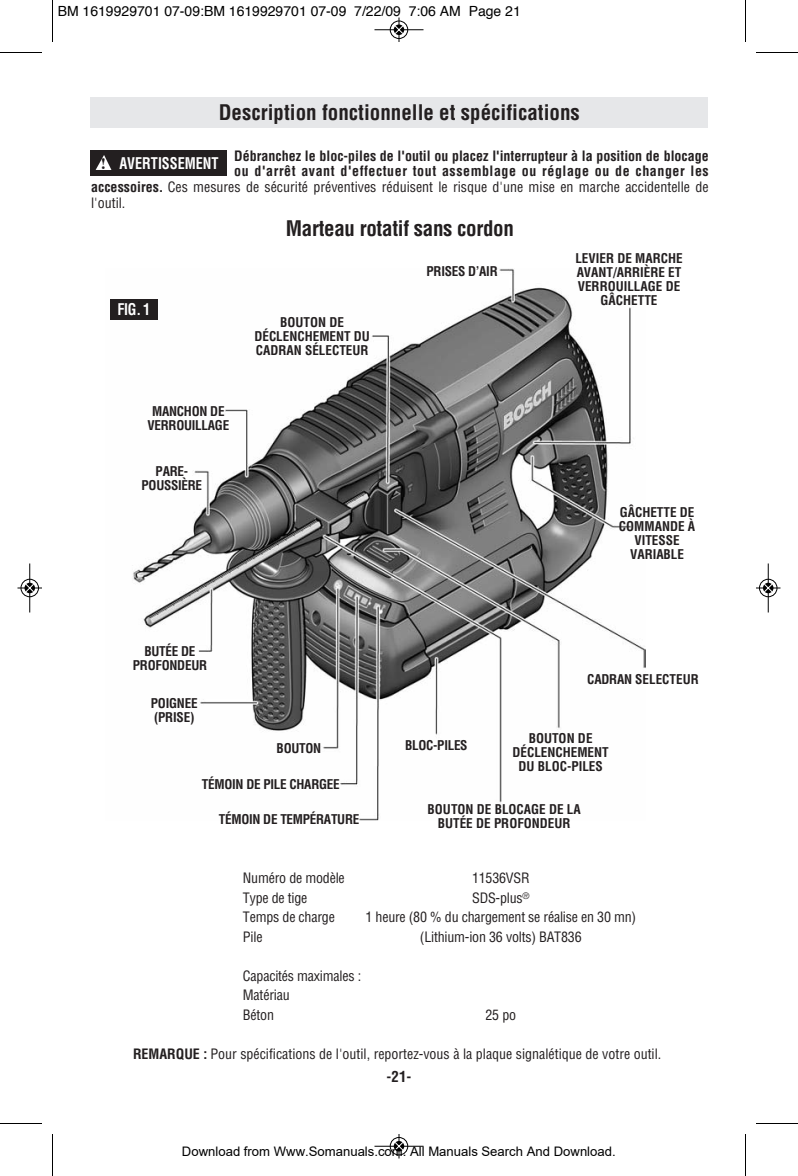
<style>
.page{position:relative;width:798px;height:1176px;background:#fff}
.page>*{position:absolute;margin:0;border:0;box-sizing:border-box;transform-origin:0 0}
.t1{font:700 condensed 21px "Helvetica";color:#231f20}
.t2{font:700 condensed 15.75px "Helvetica";color:#fff;scale:.9 1}
.t3{font:700 condensed 14.88px "Helvetica";color:#231f20}
.t4{font:condensed 14px/19.6px "Helvetica";color:#231f20}
.t5{font:700 condensed 14px "Helvetica";color:#231f20}
.t6{font:700 condensed 14px "Helvetica";letter-spacing:.04em;color:#231f20}
.t7{font:14px "Helvetica";color:#000}
.t8{font:700 condensed 13.12px/14px "Helvetica";color:#231f20;text-align:center}
.t9{font:700 condensed 13.12px/14px "Helvetica";letter-spacing:-.02em;color:#231f20;text-align:center}
.t10{font:13.12px "Arial";color:#000}
.s1{font-weight:700}
.s2{font-family:"Times";font-stretch:normal;color:#231f20}
</style>
<div class="page">
<div style="left:91px;top:97px;width:617px;height:30px;background:#e6e7e9"></div>
<div style="left:90px;top:150px;width:137px;height:25px;background:#231f20"></div>
<svg style="left:96px;top:155px;width:15px;height:15px"></svg>
<img style="left:133px;top:269px;width:513px;height:552px">
<div style="left:110px;top:299px;width:48px;height:21px;background:#231f20"></div>
<hr style="left:52px;top:0;width:1px;height:42px;background:#000">
<hr style="left:0;top:52px;width:42px;height:1px;background:#000">
<hr style="left:745px;top:0;width:1px;height:42px;background:#000">
<hr style="left:756px;top:52px;width:42px;height:1px;background:#000">
<hr style="left:52px;top:1134px;width:1px;height:42px;background:#000">
<hr style="left:0;top:1123px;width:42px;height:1px;background:#000">
<hr style="left:745px;top:1134px;width:1px;height:42px;background:#000">
<hr style="left:756px;top:1123px;width:42px;height:1px;background:#000">
<div style="left:390px;top:20px;width:18px;height:19px;border:1px solid #fff;border-radius:50%"></div>
<hr style="left:374px;top:29px;width:50px;height:1px;background:#000">
<div style="left:390px;top:21px;width:18px;height:18px;border:1px solid #000;border-radius:50%"></div>
<svg style="left:395px;top:18px;width:8px;height:24px"></svg>
<div style="left:390px;top:1137px;width:18px;height:19px;border:1px solid #fff;border-radius:50%"></div>
<hr style="left:374px;top:1146px;width:50px;height:1px;background:#000">
<div style="left:390px;top:1137px;width:18px;height:18px;border:1px solid #000;border-radius:50%"></div>
<svg style="left:395px;top:1134px;width:8px;height:24px"></svg>
<div style="left:20px;top:579px;width:19px;height:18px;border:1px solid #fff;border-radius:50%"></div>
<hr style="left:29px;top:564px;width:1px;height:48px;background:#000">
<div style="left:21px;top:579px;width:18px;height:18px;border:1px solid #000;border-radius:50%"></div>
<svg style="left:18px;top:584px;width:24px;height:8px"></svg>
<div style="left:759px;top:579px;width:19px;height:18px;border:1px solid #fff;border-radius:50%"></div>
<hr style="left:768px;top:564px;width:1px;height:48px;background:#000">
<div style="left:759px;top:579px;width:18px;height:18px;border:1px solid #000;border-radius:50%"></div>
<svg style="left:756px;top:584px;width:24px;height:8px"></svg>
<p class="t7" style="left:58px;top:5px;width:465px">BM 1619929701 07-09:BM 1619929701 07-09 7/22/09 7:06 AM Page 21</p>
<h1 class="t1" style="left:219px;top:100px;width:363px">Description fonctionnelle et spécifications</h1>
<p class="t5" style="left:234px;top:148px;width:476px">Débranchez le bloc-piles de l'outil ou placez l'interrupteur à la position de blocage</p>
<p class="t6" style="left:234px;top:163px;width:476px">ou d'arrêt avant d'effectuer tout assemblage ou réglage ou de changer les</p>
<p class="t4" style="left:91px;top:177px;width:619px"><span class="s1">accessoires.</span> Ces mesures de sécurité préventives réduisent le risque d'une mise en marche accidentelle de</p>
<p class="t4" style="left:91px;top:193px;width:36px">l'outil.</p>
<p class="t2" style="left:101px;top:155px;width:133px"><span class="s2">!</span> AVERTISSEMENT</p>
<p class="t2" style="left:117px;top:300px;width:38px">FIG. 1</p>
<p class="t9" style="left:148px;top:405px;width:83px">MANCHON DE<br>VERROUILLAGE</p>
<p class="t9" style="left:142px;top:465px;width:62px">PARE-<br>POUSSIÈRE</p>
<h1 class="t1" style="left:286px;top:217px;width:230px">Marteau rotatif sans cordon</h1>
<p class="t8" style="left:254px;top:316px;width:117px">BOUTON DE<br>DÉCLENCHEMENT DU<br>CADRAN SÉLECTEUR</p>
<p class="t9" style="left:427px;top:264px;width:73px">PRISES D’AIR</p>
<p class="t9" style="left:133px;top:645px;width:76px">BUTÉE DE<br>PROFONDEUR</p>
<p class="t8" style="left:151px;top:697px;width:48px;text-align:left">POIGNEE (PRISE)</p>
<p class="t8" style="left:575px;top:251px;width:109px">LEVIER DE MARCHE<br>AVANT/ARRIÈRE ET<br>VERROUILLAGE DE<br>GÂCHETTE</p>
<p class="t8" style="left:619px;top:506px;width:78px">GÂCHETTE DE<br>COMMANDE À<br>VITESSE<br>VARIABLE</p>
<p class="t8" style="left:587px;top:672px;width:113px">CADRAN SELECTEUR</p>
<p class="t8" style="left:277px;top:742px;width:46px">BOUTON</p>
<p class="t9" style="left:405px;top:739px;width:64px">BLOC-PILES</p>
<p class="t9" style="left:202px;top:778px;width:139px">TÉMOIN DE PILE CHARGEE</p>
<p class="t8" style="left:513px;top:731px;width:98px">BOUTON DE<br>DÉCLENCHEMENT<br>DU BLOC-PILES</p>
<p class="t9" style="left:219px;top:812px;width:142px">TÉMOIN DE TEMPÉRATURE</p>
<p class="t8" style="left:428px;top:803px;width:155px">BOUTON DE BLOCAGE DE LA<br>BUTÉE DE PROFONDEUR</p>
<p class="t4" style="left:243px;top:868px;width:103px">Numéro de modèle</p>
<p class="t4" style="left:472px;top:868px;width:59px">11536VSR</p>
<p class="t4" style="left:243px;top:888px;width:66px">Type de tige</p>
<p class="t4" style="left:472px;top:888px;width:59px">SDS-plus<sup>®</sup></p>
<p class="t4" style="left:243px;top:907px;width:93px">Temps de charge</p>
<p class="t4" style="left:365px;top:907px;width:272px">1 heure (80 % du chargement se réalise en 30 mn)</p>
<p class="t4" style="left:243px;top:927px;width:21px">Pile</p>
<p class="t4" style="left:420px;top:927px;width:163px">(Lithium-ion 36 volts) BAT836</p>
<p class="t4" style="left:243px;top:966px;width:120px">Capacités maximales :<br>Matériau<br>Béton</p>
<p class="t4" style="left:485px;top:1005px;width:32px">25 po</p>
<p class="t4" style="left:133px;top:1045px;width:530px"><span class="s1">REMARQUE :</span> Pour spécifications de l'outil, reportez-vous à la plaque signalétique de votre outil.</p>
<p class="t3" style="left:387px;top:1068px;width:26px">-21-</p>
<p class="t10" style="left:182px;top:1144px;width:435px">Download from Www.Somanuals.com. All Manuals Search And Download.</p>
</div>
